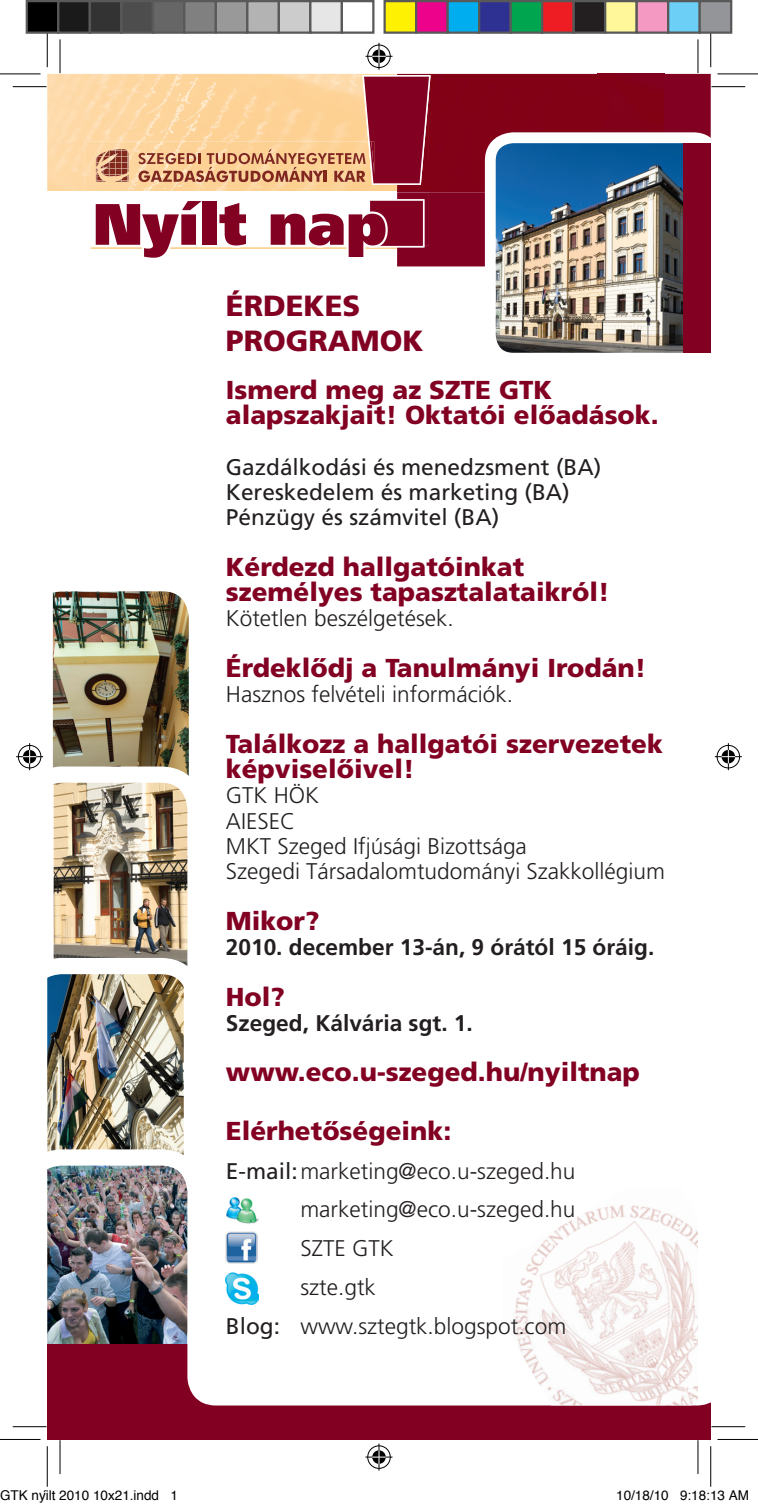
<style>
.page{position:relative;width:758px;height:1507px;background:#fff}
.page>*{position:absolute;margin:0;border:0;box-sizing:border-box;transform-origin:0 0}
.t1{font:242.33px "Frutiger Ultra";color:#820123}
.t2{font:58.27px "Frutiger Ultra";color:#820123}
.t3{font:29.25px/34.9px "Frutiger";color:#820123}
.t4{font:25.88px/25.2px "Frutiger";color:#820123}
.t5{font:22.72px/25.2px "Frutiger L";color:#231f20}
.t6{font:22.72px/25.2px "Frutiger A";color:#231f20}
.t7{font:22.72px "Frutiger B";color:#231f20}
.t8{font:13.5px "Helvetica";color:#000}
.s1{font-family:"Frutiger A"}
</style>
<div class="page">
<div style="left:47px;top:1344px;width:664px;height:95px;background:#820123"></div>
<img style="left:47px;top:74px;width:44px;height:117px">
<div style="left:397px;top:74px;width:314px;height:192px;background:#820123"></div>
<img style="left:485px;top:132px;width:226px;height:221px">
<div style="left:683px;top:143px;width:28px;height:210px;background:#820123"></div>
<img style="left:84px;top:141px;width:7px;height:47px">
<hr style="left:13px;top:86px;width:34px;height:1px;background:#000">
<hr style="left:711px;top:86px;width:34px;height:1px;background:#000">
<hr style="left:13px;top:1426px;width:34px;height:1px;background:#000">
<hr style="left:711px;top:1426px;width:34px;height:1px;background:#000">
<hr style="left:60px;top:39px;width:1px;height:34px;background:#000">
<hr style="left:60px;top:1439px;width:1px;height:34px;background:#000">
<hr style="left:697px;top:39px;width:1px;height:34px;background:#000">
<hr style="left:697px;top:1439px;width:1px;height:34px;background:#000">
<hr style="left:0;top:73px;width:40px;height:1px;background:#000">
<hr style="left:717px;top:73px;width:41px;height:1px;background:#000">
<hr style="left:0;top:1438px;width:40px;height:1px;background:#000">
<hr style="left:717px;top:1438px;width:41px;height:1px;background:#000">
<hr style="left:47px;top:27px;width:1px;height:40px;background:#000">
<hr style="left:47px;top:1446px;width:1px;height:40px;background:#000">
<hr style="left:710px;top:27px;width:1px;height:40px;background:#000">
<hr style="left:710px;top:1446px;width:1px;height:40px;background:#000">
<svg style="left:91px;top:43px;width:574px;height:219px"></svg>
<svg style="left:365px;top:1443px;width:27px;height:27px"></svg>
<img style="left:16px;top:591px;width:726px;height:815px">
<div style="left:27px;top:1px;width:31px;height:32px;background:#000"></div>
<div style="left:26px;top:0;width:33px;height:34px;border:2px solid #595959"></div>
<div style="left:58px;top:1px;width:32px;height:32px;background:#1a1a1a"></div>
<div style="left:57px;top:0;width:34px;height:34px;border:2px solid #595959"></div>
<div style="left:90px;top:1px;width:31px;height:32px;background:#333"></div>
<div style="left:89px;top:0;width:33px;height:34px;border:2px solid #595959"></div>
<div style="left:121px;top:1px;width:32px;height:32px;background:#4d4d4d"></div>
<div style="left:120px;top:0;width:34px;height:34px;border:2px solid #595959"></div>
<div style="left:153px;top:1px;width:31px;height:32px;background:#666"></div>
<div style="left:152px;top:0;width:33px;height:34px;border:2px solid #595959"></div>
<div style="left:184px;top:1px;width:32px;height:32px;background:#808080"></div>
<div style="left:183px;top:0;width:34px;height:34px;border:2px solid #595959"></div>
<div style="left:216px;top:1px;width:31px;height:32px;background:#999"></div>
<div style="left:215px;top:0;width:33px;height:34px;border:2px solid #595959"></div>
<div style="left:247px;top:1px;width:32px;height:32px;background:#b3b3b3"></div>
<div style="left:246px;top:0;width:34px;height:34px;border:2px solid #595959"></div>
<div style="left:279px;top:1px;width:31px;height:32px;background:#ccc"></div>
<div style="left:278px;top:0;width:33px;height:34px;border:2px solid #595959"></div>
<div style="left:310px;top:1px;width:32px;height:32px;background:#e6e6e6"></div>
<div style="left:309px;top:0;width:34px;height:34px;border:2px solid #595959"></div>
<div style="left:341px;top:0;width:33px;height:34px;border:2px solid #595959"></div>
<div style="left:385px;top:1px;width:31px;height:32px;background:#fff101"></div>
<div style="left:383px;top:0;width:34px;height:34px;border:2px solid #595959"></div>
<div style="left:416px;top:1px;width:32px;height:32px;background:#ed028c"></div>
<div style="left:415px;top:0;width:34px;height:34px;border:2px solid #595959"></div>
<div style="left:448px;top:1px;width:31px;height:32px;background:#00aeef"></div>
<div style="left:446px;top:0;width:34px;height:34px;border:2px solid #595959"></div>
<div style="left:479px;top:1px;width:32px;height:32px;background:#2e3092"></div>
<div style="left:478px;top:0;width:34px;height:34px;border:2px solid #595959"></div>
<div style="left:511px;top:1px;width:31px;height:32px;background:#00a54f"></div>
<div style="left:509px;top:0;width:34px;height:34px;border:2px solid #595959"></div>
<div style="left:542px;top:1px;width:32px;height:32px;background:#ee1d23"></div>
<div style="left:541px;top:0;width:34px;height:34px;border:2px solid #595959"></div>
<div style="left:574px;top:1px;width:31px;height:32px;background:#231f20"></div>
<div style="left:572px;top:0;width:34px;height:34px;border:2px solid #595959"></div>
<div style="left:605px;top:1px;width:32px;height:32px;background:#fff79a"></div>
<div style="left:604px;top:0;width:34px;height:34px;border:2px solid #595959"></div>
<div style="left:637px;top:1px;width:31px;height:32px;background:#f499c2"></div>
<div style="left:635px;top:0;width:34px;height:34px;border:2px solid #595959"></div>
<div style="left:668px;top:1px;width:32px;height:32px;background:#6bcff6"></div>
<div style="left:667px;top:0;width:34px;height:34px;border:2px solid #595959"></div>
<div style="left:700px;top:1px;width:31px;height:32px;background:#939598"></div>
<div style="left:698px;top:0;width:34px;height:34px;border:2px solid #595959"></div>
<h1 class="t1" style="left:345px;top:13px;width:105px">!</h1>
<h2 class="t2" style="left:93px;top:189px;width:295px">Nyílt nap</h2>
<p class="t3" style="left:226px;top:288px;width:199px">ÉRDEKES<br>PROGRAMOK</p>
<p class="t4" style="left:226px;top:377px;width:434px">Ismerd meg az SZTE GTK alapszakjait! Oktatói elôadások.</p>
<p class="t6" style="left:226px;top:454px;width:377px">Gazdálkodási és menedzsment (BA)<br>Kereskedelem és marketing (BA)<br>Pénzügy és számvitel (BA)</p>
<p class="t4" style="left:226px;top:554px;width:385px">Kérdezd hallgatóinkat személyes tapasztalataikról!</p>
<p class="t5" style="left:226px;top:606px;width:229px">Kötetlen beszélgetések.</p>
<p class="t4" style="left:226px;top:655px;width:422px">Érdeklôdj a Tanulmányi Irodán!</p>
<p class="t5" style="left:226px;top:681px;width:289px">Hasznos felvételi információk.</p>
<p class="t4" style="left:226px;top:730px;width:438px">Találkozz a hallgatói szervezetek képviselôivel!</p>
<p class="t5" style="left:226px;top:783px;width:441px">GTK HÖK<br>AIESEC<br>MKT Szeged Ifjúsági Bizottsága<br>Szegedi Társadalomtudományi Szakkollégium</p>
<p class="t4" style="left:226px;top:907px;width:95px">Mikor?</p>
<p class="t7" style="left:226px;top:933px;width:430px">2010. december 13-án, 9 órától 15 óráig.</p>
<p class="t4" style="left:226px;top:983px;width:61px">Hol?</p>
<p class="t7" style="left:226px;top:1009px;width:248px">Szeged, Kálvária sgt. 1.</p>
<p class="t4" style="left:226px;top:1059px;width:415px">www.eco.u-szeged.hu/nyiltnap</p>
<p class="t4" style="left:226px;top:1117px;width:227px">Elérhetôségeink:</p>
<p class="t5" style="left:226px;top:1157px;width:351px"><span class="s1">E-mail:</span> marketing@eco.u-szeged.hu</p>
<p class="t5" style="left:300px;top:1196px;width:277px">marketing@eco.u-szeged.hu</p>
<p class="t5" style="left:300px;top:1235px;width:95px">SZTE GTK</p>
<p class="t5" style="left:300px;top:1274px;width:77px">szte.gtk</p>
<p class="t5" style="left:226px;top:1313px;width:342px"><span class="s1">Blog:</span> www.sztegtk.blogspot.com</p>
<p class="t8" style="left:0;top:1484px;width:179px">GTK nyílt 2010 10x21.indd 1</p>
<p class="t8" style="left:616px;top:1484px;width:134px">10/18/10 9:18:13 AM</p>
</div>
